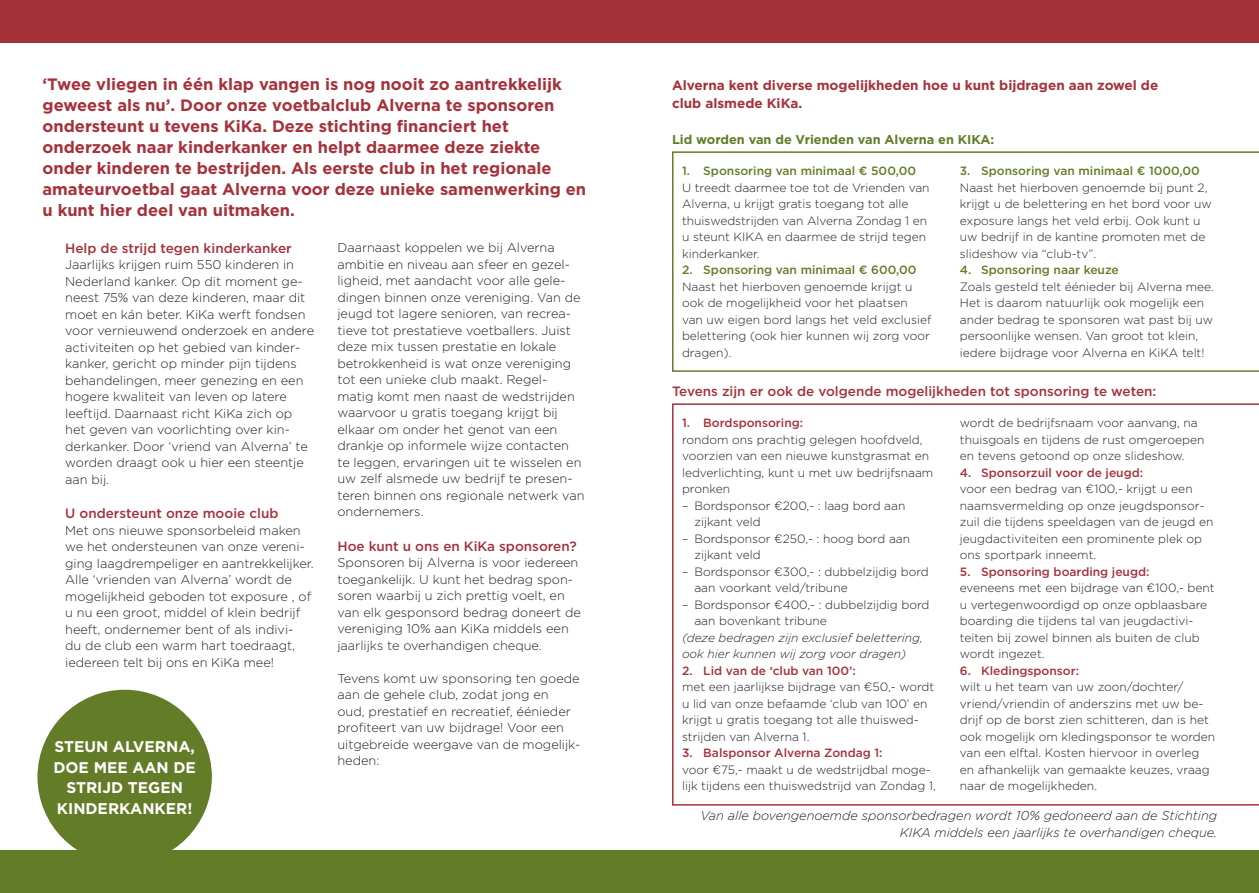
<style>
.page{position:relative;width:1259px;height:893px;background:#fff}
.page>*{position:absolute;margin:0;border:0;box-sizing:border-box;transform-origin:0 0}
.t1{font:700 16.5px/21px "Gotham";color:#a5313b}
.t2{font:700 15.45px/20.7px "Gotham";color:#fff;text-align:center}
.t3{font:500 13.5px "Gotham";color:#a5313b}
.t4{font:700 13.5px/18px "Gotham";color:#a5313b}
.t5{font:300 12.75px/16.5px "Gotham";color:#231f20}
.t6{font:italic 300 12.75px/16.5px "Gotham";color:#231f20;text-align:right}
.t7{font:700 12.75px "Gotham";color:#637c28}
.t8{font:300 12px/16.5px "Gotham";color:#231f20}
.t9{font:500 12px "Gotham";color:#a5313b}
.t10{font:500 12px "Gotham";color:#637c28}
.t11{font:italic 300 12px/16.5px "Gotham";color:#231f20}
</style>
<div class="page">
<div style="left:0;top:0;width:629px;height:43px;background:#a5313b"></div>
<div style="left:629px;top:0;width:630px;height:43px;background:#a5313b"></div>
<div style="left:0;top:850px;width:629px;height:43px;background:#637c28"></div>
<div style="left:629px;top:850px;width:630px;height:43px;background:#637c28"></div>
<div style="left:37px;top:690px;width:175px;height:174px;background:#637c28;border-radius:50%"></div>
<svg style="left:672px;top:151px;width:587px;height:221px"></svg>
<svg style="left:672px;top:403px;width:587px;height:403px"></svg>
<p class="t1" style="left:43px;top:74px;width:545px">‘Twee vliegen in één klap vangen is nog nooit zo aantrekkelijk geweest als nu’. Door onze voetbalclub Alverna te sponsoren ondersteunt u tevens KiKa. Deze stichting financiert het onderzoek naar kinderkanker en helpt daarmee deze ziekte onder kinderen te bestrijden. Als eerste club in het regionale amateurvoetbal gaat Alverna voor deze unieke samenwerking en u kunt hier deel van uitmaken.</p>
<p class="t3" style="left:65px;top:239px;width:228px">Help de strijd tegen kinderkanker</p>
<p class="t5" style="left:65px;top:256px;width:250px">Jaarlijks krijgen ruim 550 kinderen in Nederland kanker. Op dit moment ge&shy;neest 75% van deze kinderen, maar dit moet en kán beter. KiKa werft fondsen voor vernieuwend onderzoek en andere activiteiten op het gebied van kinder&shy;kanker, gericht op minder pijn tijdens behandelingen, meer genezing en een hogere kwaliteit van leven op latere leeftijd. Daarnaast richt KiKa zich op het geven van voorlichting over kin&shy;derkanker. Door ‘vriend van Alverna’ te worden draagt ook u hier een steentje aan bij.</p>
<p class="t3" style="left:65px;top:505px;width:215px">U ondersteunt onze mooie club</p>
<p class="t5" style="left:65px;top:522px;width:250px">Met ons nieuwe sponsorbeleid maken we het ondersteunen van onze vereni&shy;ging laagdrempeliger en aantrekkelijker.<br>Alle ‘vrienden van Alverna’ wordt de mogelijkheid geboden tot exposure , of u nu een groot, middel of klein bedrijf heeft, ondernemer bent of als indivi-<br>du de club een warm hart toedraagt, iedereen telt bij ons en KiKa mee!</p>
<p class="t5" style="left:337px;top:239px;width:248px">Daarnaast koppelen we bij Alverna ambitie en niveau aan sfeer en gezel&shy;ligheid, met aandacht voor alle gele&shy;dingen binnen onze vereniging. Van de jeugd tot lagere senioren, van recrea&shy;tieve tot prestatieve voetballers. Juist deze mix tussen prestatie en lokale betrokkenheid is wat onze vereniging tot een unieke club maakt. Regel&shy;matig komt men naast de wedstrijden waarvoor u gratis toegang krijgt bij elkaar om onder het genot van een drankje op informele wijze contacten te leggen, ervaringen uit te wisselen en uw zelf alsmede uw bedrijf te presen&shy;teren binnen ons regionale netwerk van ondernemers.</p>
<p class="t3" style="left:337px;top:537px;width:241px">Hoe kunt u ons en KiKa sponsoren?</p>
<p class="t5" style="left:337px;top:554px;width:245px">Sponsoren bij Alverna is voor iedereen toegankelijk. U kunt het bedrag spon&shy;soren waarbij u zich prettig voelt, en van elk gesponsord bedrag doneert de vereniging 10% aan KiKa middels een jaarlijks te overhandigen cheque.</p>
<p class="t5" style="left:337px;top:670px;width:244px">Tevens komt uw sponsoring ten goede aan de gehele club, zodat jong en<br>oud, prestatief en recreatief, éénieder profiteert van uw bijdrage! Voor een uitgebreide weergave van de mogelijk&shy;heden:</p>
<p class="t2" style="left:53px;top:736px;width:144px">STEUN ALVERNA,<br>DOE MEE AAN DE<br>STRIJD TEGEN<br>KINDERKANKER!</p>
<p class="t4" style="left:672px;top:76px;width:488px">Alverna kent diverse mogelijkheden hoe u kunt bijdragen aan zowel de club alsmede KiKa.</p>
<p class="t7" style="left:672px;top:131px;width:324px">Lid worden van de Vrienden van Alverna en KIKA:</p>
<p class="t10" style="left:682px;top:163px;width:236px">1. Sponsoring van minimaal € 500,00</p>
<p class="t8" style="left:682px;top:179px;width:249px">U treedt daarmee toe tot de Vrienden van Alverna, u krijgt gratis toegang tot alle thuiswedstrijden van Alverna Zondag 1 en u steunt KIKA en daarmee de strijd tegen kinderkanker.</p>
<p class="t10" style="left:682px;top:262px;width:236px">2. Sponsoring van minimaal € 600,00</p>
<p class="t8" style="left:682px;top:278px;width:251px">Naast het hierboven genoemde krijgt u ook de mogelijkheid voor het plaatsen van uw eigen bord langs het veld exclusief belettering (ook hier kunnen wij zorg voor dragen).</p>
<p class="t10" style="left:960px;top:163px;width:242px">3. Sponsoring van minimaal € 1000,00</p>
<p class="t8" style="left:960px;top:179px;width:253px">Naast het hierboven genoemde bij punt 2, krijgt u de belettering en het bord voor uw exposure langs het veld erbij. Ook kunt u uw bedrijf in de kantine promoten met de slideshow via “club-tv”.</p>
<p class="t10" style="left:960px;top:262px;width:160px">4. Sponsoring naar keuze</p>
<p class="t8" style="left:960px;top:278px;width:256px">Zoals gesteld telt éénieder bij Alverna mee.<br>Het is daarom natuurlijk ook mogelijk een ander bedrag te sponsoren wat past bij uw persoonlijke wensen. Van groot tot klein, iedere bijdrage voor Alverna en KiKA telt!</p>
<p class="t3" style="left:672px;top:382px;width:486px">Tevens zijn er ook de volgende mogelijkheden tot sponsoring te weten:</p>
<p class="t9" style="left:682px;top:415px;width:123px">1. Bordsponsoring:</p>
<p class="t8" style="left:682px;top:431px;width:253px">rondom ons prachtig gelegen hoofdveld, voorzien van een nieuwe kunstgrasmat en ledverlichting, kunt u met uw bedrijfsnaam pronken</p>
<p class="t8" style="left:694px;top:497px;width:213px;text-indent:-12px">– Bordsponsor €200,- : laag bord aan zijkant veld</p>
<p class="t8" style="left:694px;top:530px;width:217px;text-indent:-12px">– Bordsponsor €250,- : hoog bord aan zijkant veld</p>
<p class="t8" style="left:694px;top:563px;width:236px;text-indent:-12px">– Bordsponsor €300,- : dubbelzijdig bord aan voorkant veld/tribune</p>
<p class="t8" style="left:694px;top:596px;width:237px;text-indent:-12px">– Bordsponsor €400,- : dubbelzijdig bord aan bovenkant tribune</p>
<p class="t11" style="left:682px;top:629px;width:242px">(deze bedragen zijn exclusief belettering, ook hier kunnen wij zorg voor dragen)</p>
<p class="t9" style="left:682px;top:663px;width:175px">2. Lid van de ‘club van 100’:</p>
<p class="t8" style="left:682px;top:678px;width:254px">met een jaarlijkse bijdrage van €50,- wordt u lid van onze befaamde ‘club van 100’ en krijgt u gratis toegang tot alle thuiswed&shy;strijden van Alverna 1.</p>
<p class="t9" style="left:682px;top:745px;width:202px">3. Balsponsor Alverna Zondag 1:</p>
<p class="t8" style="left:682px;top:761px;width:255px">voor €75,- maakt u de wedstrijdbal moge&shy;lijk tijdens een thuiswedstrijd van Zondag 1,</p>
<p class="t8" style="left:960px;top:414px;width:246px">wordt de bedrijfsnaam voor aanvang, na thuisgoals en tijdens de rust omgeroepen en tevens getoond op onze slideshow.</p>
<p class="t9" style="left:960px;top:465px;width:185px">4. Sponsorzuil voor de jeugd:</p>
<p class="t8" style="left:960px;top:480px;width:255px">voor een bedrag van €100,- krijgt u een naamsvermelding op onze jeugdsponsor&shy;zuil die tijdens speeldagen van de jeugd en jeugdactiviteiten een prominente plek op ons sportpark inneemt.</p>
<p class="t9" style="left:960px;top:564px;width:191px">5. Sponsoring boarding jeugd:</p>
<p class="t8" style="left:960px;top:579px;width:256px">eveneens met een bijdrage van €100,- bent u vertegenwoordigd op onze opblaasbare boarding die tijdens tal van jeugdactivi&shy;teiten bij zowel binnen als buiten de club wordt ingezet.</p>
<p class="t9" style="left:960px;top:663px;width:121px">6. Kledingsponsor:</p>
<p class="t8" style="left:960px;top:678px;width:257px">wilt u het team van uw zoon/dochter/ vriend/vriendin of anderszins met uw be&shy;drijf op de borst zien schitteren, dan is het ook mogelijk om kledingsponsor te worden van een elftal. Kosten hiervoor in overleg en afhankelijk van gemaakte keuzes, vraag naar de mogelijkheden.</p>
<p class="t6" style="left:700px;top:807px;width:518px">Van alle bovengenoemde sponsorbedragen wordt 10% gedoneerd aan de Stichting<br>KIKA middels een jaarlijks te overhandigen cheque.</p>
</div>
